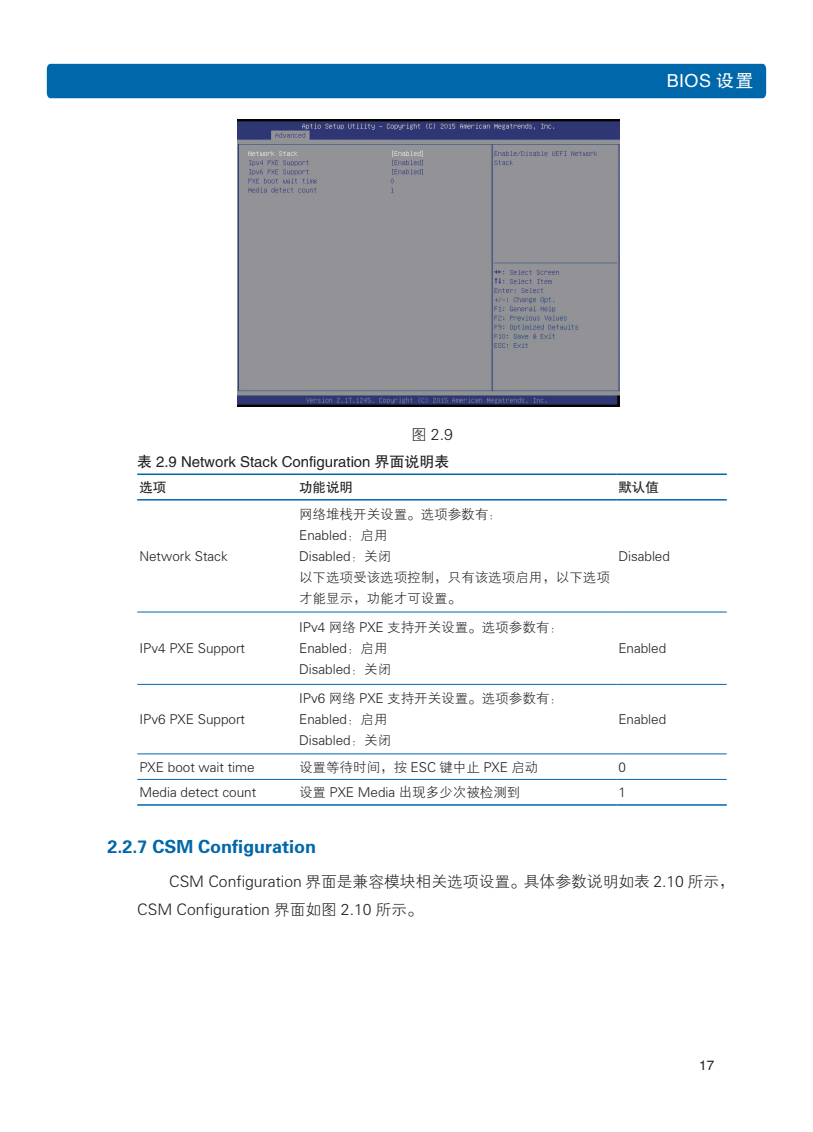
<style>
.page{position:relative;width:813px;height:1132px;background:#fff}
.page>*{position:absolute;margin:0;border:0;box-sizing:border-box;transform-origin:0 0}
.t1{font:18px "FZDHTJW GB1 0";color:#0067aa}
.t2{font:18px "FZHTJW GB1 0";letter-spacing:.025em;color:#fff}
.t3{font:15.75px/27.9px "FZXH1 JW GB1 0";color:#231f20}
.t4{font:15px "FZHTJW GB1 0";color:#231f20}
.t5{font:13.5px/21px "FZXH1 JW GB1 0";color:#231f20}
.t6{font:13.5px "FZHTJW GB1 0";color:#231f20}
</style>
<div class="page">
<div style="left:47px;top:64px;width:718px;height:34px;background:#0067aa"></div>
<hr style="left:137px;top:611px;width:160px;height:1px;background:#0067aa">
<hr style="left:297px;top:611px;width:319px;height:1px;background:#0067aa">
<hr style="left:616px;top:611px;width:110px;height:1px;background:#0067aa">
<hr style="left:137px;top:683px;width:160px;height:1px;background:#0067aa">
<hr style="left:297px;top:683px;width:319px;height:1px;background:#0067aa">
<hr style="left:616px;top:683px;width:110px;height:1px;background:#0067aa">
<hr style="left:137px;top:753px;width:160px;height:1px;background:#0067aa">
<hr style="left:297px;top:753px;width:319px;height:1px;background:#0067aa">
<hr style="left:616px;top:753px;width:110px;height:1px;background:#0067aa">
<hr style="left:137px;top:778px;width:160px;height:1px;background:#0067aa">
<hr style="left:297px;top:778px;width:319px;height:1px;background:#0067aa">
<hr style="left:616px;top:778px;width:110px;height:1px;background:#0067aa">
<hr style="left:137px;top:804px;width:160px;height:1px;background:#0067aa">
<hr style="left:297px;top:804px;width:319px;height:1px;background:#0067aa">
<hr style="left:616px;top:804px;width:110px;height:1px;background:#0067aa">
<hr style="left:137px;top:473px;width:160px;height:2px;background:#0067aa">
<hr style="left:297px;top:473px;width:319px;height:2px;background:#0067aa">
<hr style="left:616px;top:473px;width:110px;height:2px;background:#0067aa">
<hr style="left:137px;top:499px;width:160px;height:1px;background:#0067aa">
<hr style="left:297px;top:499px;width:319px;height:1px;background:#0067aa">
<hr style="left:616px;top:499px;width:110px;height:1px;background:#0067aa">
<img style="left:237px;top:119px;width:382px;height:287px">
<h1 class="t2" style="left:666px;top:71px;width:88px">BIOS 设置</h1>
<p class="t3" style="left:411px;top:421px;width:43px">图 2.9</p>
<p class="t4" style="left:137px;top:453px;width:313px">表 2.9 Network Stack Configuration 界面说明表</p>
<p class="t6" style="left:139px;top:479px;width:28px">选项</p>
<p class="t6" style="left:299px;top:479px;width:55px">功能说明</p>
<p class="t6" style="left:618px;top:479px;width:42px">默认值</p>
<p class="t5" style="left:139px;top:546px;width:90px">Network Stack</p>
<p class="t5" style="left:299px;top:504px;width:312px">网络堆栈开关设置。选项参数有：<br>Enabled：启用<br>Disabled：关闭<br>以下选项受该选项控制，只有该选项启用，以下选项才能显示，功能才可设置。</p>
<p class="t5" style="left:618px;top:546px;width:53px">Disabled</p>
<p class="t5" style="left:139px;top:638px;width:107px">IPv4 PXE Support</p>
<p class="t5" style="left:299px;top:617px;width:265px">IPv4 网络 PXE 支持开关设置。选项参数有：<br>Enabled：启用<br>Disabled：关闭</p>
<p class="t5" style="left:618px;top:638px;width:49px">Enabled</p>
<p class="t5" style="left:139px;top:709px;width:107px">IPv6 PXE Support</p>
<p class="t5" style="left:299px;top:688px;width:265px">IPv6 网络 PXE 支持开关设置。选项参数有：<br>Enabled：启用<br>Disabled：关闭</p>
<p class="t5" style="left:618px;top:709px;width:49px">Enabled</p>
<p class="t5" style="left:139px;top:756px;width:117px">PXE boot wait time</p>
<p class="t5" style="left:299px;top:756px;width:241px">设置等待时间，按 ESC 键中止 PXE 启动</p>
<p class="t5" style="left:618px;top:756px;width:9px">0</p>
<p class="t5" style="left:139px;top:782px;width:118px">Media detect count</p>
<p class="t5" style="left:299px;top:782px;width:223px">设置 PXE Media 出现多少次被检测到</p>
<p class="t5" style="left:618px;top:782px;width:9px">1</p>
<h1 class="t1" style="left:107px;top:837px;width:210px">2.2.7 CSM Configuration</h1>
<p class="t3" style="left:137px;top:868px;width:598px;text-indent:32px">CSM Configuration 界面是兼容模块相关选项设置。具体参数说明如表 2.10 所示，<br>CSM Configuration 界面如图 2.10 所示。</p>
<p class="t6" style="left:698px;top:1057px;width:16px">17</p>
</div>
